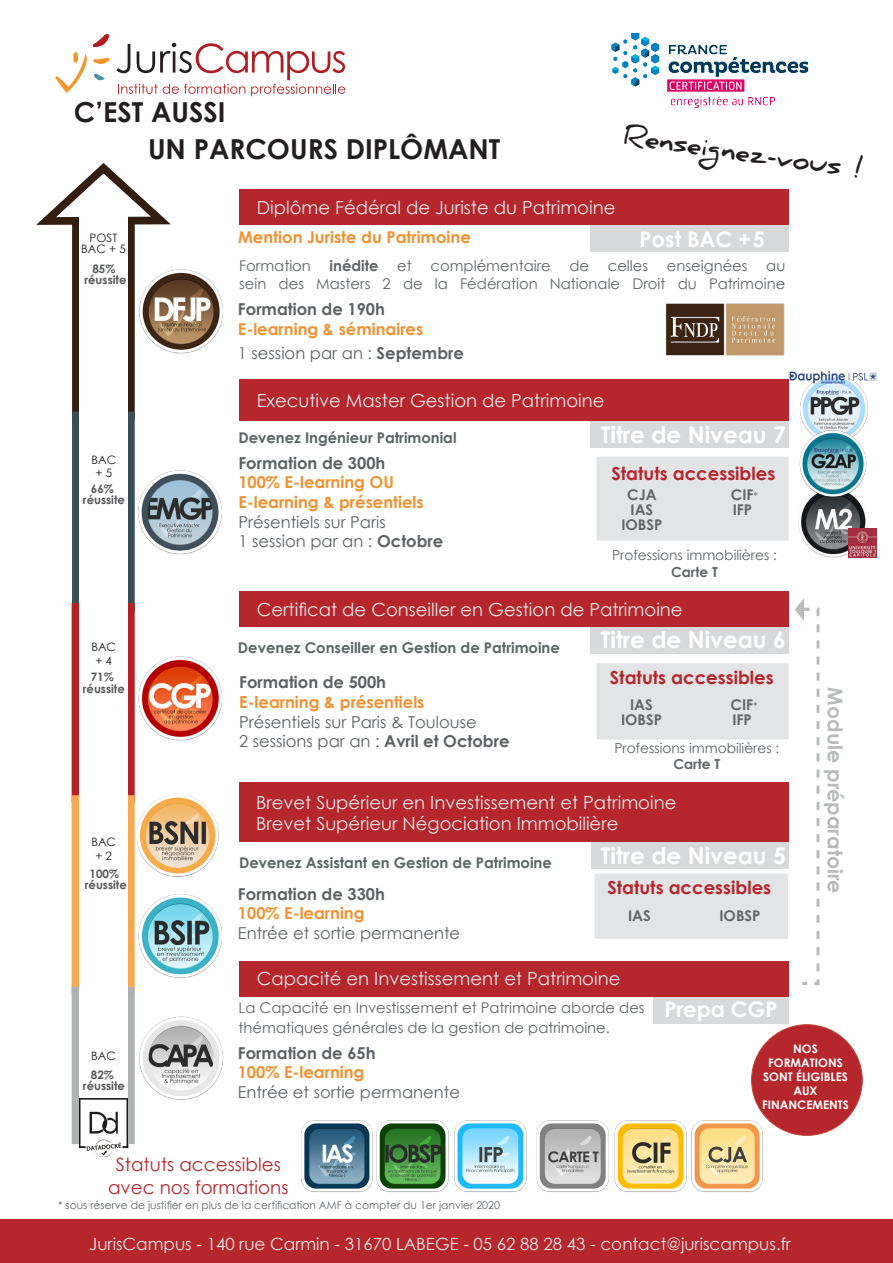
<style>
.page{position:relative;width:893px;height:1263px;background:#fff}
.page>*{position:absolute;margin:0;border:0;box-sizing:border-box;transform-origin:0 0}
.t1{font:700 27.6px "Century Gothic";color:#231f20}
.t2{font:700 27px "Daniel";color:#231f20}
.t3{font:700 22.95px "Century Gothic";color:#fff}
.t4{font:700 21.45px "Century Gothic";color:#fff}
.t5{font:700 20.55px "Century Gothic";color:#babcbc}
.t6{font:18.3px/23px "Century Gothic";color:#b5262d;text-align:center}
.t7{font:18px/21.6px "Century Gothic";color:#e6e7e9}
.t8{font:700 18px "Century Gothic";color:#b5262d}
.t9{font:16.8px "Century Gothic";color:#e6e7e9}
.t10{font:16.35px/19.6px "Century Gothic";color:#5e6164}
.t11{font:700 16.35px/19.6px "Century Gothic";color:#f09232}
.t12{font:700 16.35px "Century Gothic";color:#5e6164}
.t13{font:14.7px/17.7px "Century Gothic";color:#626568;text-align:right}
.t14{font:700 14.7px "Century Gothic";color:#5e6365}
.t15{font:700 14.7px/14.7px "Century Gothic";color:#626568;text-align:center}
.t16{font:13.8px/16.8px "Century Gothic";color:#626568;text-align:center}
.t17{font:700 11.7px/14.1px "Century Gothic";color:#fff;text-align:center}
.t18{font:700 11.55px/11.4px "Century Gothic";color:#57585a;text-align:center}
.t19{font:11.55px/14px "Century Gothic";color:#231f20;text-align:center}
.t20{font:10.65px "Century Gothic";color:#626568}
.s1{color:#5e6164}
.s2{font-weight:700}
.s3{font-weight:400;color:#5e6164}
.s4{font-weight:400;font-size:10.65px}
.s5{font-weight:700;color:#f09232}
</style>
<div class="page">
<svg style="left:93px;top:34px;width:16px;height:13px"></svg>
<svg style="left:93px;top:58px;width:17px;height:6px"></svg>
<svg style="left:94px;top:74px;width:11px;height:7px"></svg>
<svg style="left:55px;top:52px;width:32px;height:41px"></svg>
<svg style="left:116px;top:43px;width:229px;height:53px"></svg>
<div style="left:0;top:1220px;width:893px;height:43px;background:#b5262d"></div>
<svg style="left:795px;top:598px;width:24px;height:387px"></svg>
<img style="left:301px;top:1120px;width:226px;height:72px">
<img style="left:536px;top:1120px;width:227px;height:72px">
<div style="left:752px;top:1025px;width:110px;height:110px;background:#b5262d;border-radius:50%"></div>
<img style="left:611px;top:34px;width:198px;height:74px">
<div style="left:239px;top:592px;width:549px;height:35px;background:#b5262d"></div>
<div style="left:590px;top:627px;width:199px;height:26px;background:#d8d9da"></div>
<div style="left:597px;top:663px;width:192px;height:76px;background:#e3e4e5"></div>
<div style="left:590px;top:226px;width:199px;height:26px;background:#d8d9da"></div>
<div style="left:239px;top:190px;width:549px;height:35px;background:#b5262d"></div>
<img style="left:665px;top:303px;width:120px;height:53px">
<div style="left:239px;top:961px;width:549px;height:35px;background:#b5262d"></div>
<div style="left:653px;top:997px;width:135px;height:26px;background:#d8d9da"></div>
<img style="left:798px;top:501px;width:76px;height:57px">
<img style="left:848px;top:529px;width:29px;height:29px">
<img style="left:800px;top:385px;width:68px;height:41px">
<img style="left:790px;top:371px;width:87px;height:14px">
<div style="left:239px;top:379px;width:550px;height:42px;background:#b5262d"></div>
<div style="left:590px;top:421px;width:199px;height:27px;background:#d8d9da"></div>
<div style="left:597px;top:457px;width:192px;height:83px;background:#e3e4e5"></div>
<div style="left:239px;top:783px;width:550px;height:59px;background:#b5262d"></div>
<div style="left:591px;top:842px;width:198px;height:27px;background:#d8d9da"></div>
<div style="left:595px;top:874px;width:193px;height:65px;background:#e3e4e5"></div>
<img style="left:799px;top:426px;width:68px;height:75px">
<img style="left:139px;top:269px;width:84px;height:85px">
<img style="left:138px;top:470px;width:84px;height:85px">
<img style="left:138px;top:656px;width:84px;height:85px">
<img style="left:137px;top:796px;width:82px;height:81px">
<img style="left:138px;top:894px;width:84px;height:84px">
<img style="left:139px;top:1016px;width:84px;height:84px">
<svg style="left:36px;top:163px;width:136px;height:117px"></svg>
<div style="left:72px;top:224px;width:63px;height:196px;border:8px solid #331d0f"></div>
<div style="left:72px;top:412px;width:63px;height:199px;border:8px solid #3a4e58"></div>
<div style="left:72px;top:603px;width:63px;height:199px;border:8px solid #b32124"></div>
<div style="left:72px;top:795px;width:63px;height:199px;border:8px solid #f6a853"></div>
<svg style="left:72px;top:987px;width:63px;height:156px;background:#b0b3b4"></svg>
<div style="left:79px;top:206px;width:49px;height:937px;background:#fff"></div>
<img style="left:79px;top:1098px;width:49px;height:58px">
<p class="t1" style="left:74px;top:91px;width:153px">C’EST AUSSI</p>
<p class="t1" style="left:148px;top:128px;width:354px">UN PARCOURS DIPLÔMANT</p>
<p class="t2" style="left:626px;top:119px;width:244px;rotate:8deg">Renseignez-vous !</p>
<p class="t19" style="left:81px;top:232px;width:46px;line-height:11.4px">POST<br>BAC + 5</p>
<p class="t18" style="left:84px;top:263px;width:43px">85% réussite</p>
<p class="t19" style="left:92px;top:452px;width:26px">BAC + 5</p>
<p class="t18" style="left:83px;top:482px;width:43px">66% réussite</p>
<p class="t19" style="left:91px;top:640px;width:26px">BAC + 4</p>
<p class="t18" style="left:83px;top:671px;width:43px">71% réussite</p>
<p class="t19" style="left:91px;top:834px;width:26px">BAC + 2</p>
<p class="t18" style="left:85px;top:867px;width:43px">100% réussite</p>
<p class="t19" style="left:91px;top:1048px;width:26px">BAC</p>
<p class="t18" style="left:83px;top:1068px;width:43px">82% réussite</p>
<p class="t7" style="left:257px;top:197px;width:360px">Diplôme Fédéral de Juriste du Patrimoine</p>
<p class="t11" style="left:238px;top:226px;width:234px">Mention Juriste du Patrimoine</p>
<p class="t13" style="left:239px;top:257px;width:73px">Formation</p>
<p class="t15" style="left:330px;top:258px;width:51px">inédite</p>
<p class="t13" style="left:397px;top:257px;width:16px">et</p>
<p class="t13" style="left:431px;top:257px;width:122px">complémentaire</p>
<p class="t13" style="left:569px;top:257px;width:21px">de</p>
<p class="t13" style="left:608px;top:257px;width:42px">celles</p>
<p class="t13" style="left:667px;top:257px;width:82px">enseignées</p>
<p class="t4" style="left:639px;top:223px;width:127px">Post BAC + 5</p>
<p class="t13" style="left:239px;top:257px;width:548px">au<br>sein des Masters 2 de la Fédération Nationale Droit du Patrimoine</p>
<p class="t11" style="left:238px;top:299px;width:187px"><span class="s1">Formation de 190h<br></span>E-learning &amp; séminaires</p>
<p class="t10" style="left:238px;top:343px;width:227px">1 session par an : <span class="s2">Septembre</span></p>
<p class="t7" style="left:257px;top:390px;width:349px">Executive Master Gestion de Patrimoine</p>
<p class="t14" style="left:238px;top:426px;width:220px">Devenez Ingénieur Patrimonial</p>
<p class="t11" style="left:238px;top:452px;width:206px"><span class="s1">Formation de 300h<br></span>100% E-learning OU<br>E-learning &amp; présentiels<br><span class="s3">Présentiels sur Paris<br>1 session par an :</span> <span class="s1">Octobre</span></p>
<p class="t3" style="left:601px;top:417px;width:186px">Titre de Niveau 7</p>
<p class="t8" style="left:611px;top:460px;width:165px">Statuts accessibles</p>
<p class="t15" style="left:621px;top:487px;width:43px">CJA<br>IAS<br>IOBSP</p>
<p class="t15" style="left:731px;top:487px;width:29px;text-align:left">CIF<span class="s4">*<br></span>IFP</p>
<p class="t16" style="left:612px;top:546px;width:166px">Professions immobilières :<br><span class="s2">Carte T</span></p>
<p class="t7" style="left:257px;top:598px;width:427px">Certificat de Conseiller en Gestion de Patrimoine</p>
<p class="t14" style="left:238px;top:636px;width:323px">Devenez Conseiller en Gestion de Patrimoine</p>
<p class="t3" style="left:601px;top:622px;width:186px">Titre de Niveau 6</p>
<p class="t12" style="left:239px;top:670px;width:148px">Formation de 500h</p>
<p class="t8" style="left:610px;top:664px;width:165px">Statuts accessibles</p>
<p class="t10" style="left:239px;top:692px;width:272px"><span class="s5">E-learning &amp; présentiels<br></span>Présentiels sur Paris &amp; Toulouse<br>2 sessions par an : <span class="s2">Avril et Octobre</span></p>
<p class="t15" style="left:621px;top:697px;width:43px">IAS<br>IOBSP</p>
<p class="t15" style="left:730px;top:697px;width:29px;text-align:left">CIF<span class="s4">*<br></span>IFP</p>
<p class="t16" style="left:614px;top:739px;width:166px">Professions immobilières :<br><span class="s2">Carte T</span></p>
<p class="t7" style="left:256px;top:791px;width:422px">Brevet Supérieur en Investissement et Patrimoine<br>Brevet Supérieur Négociation Immobilière</p>
<p class="t14" style="left:239px;top:851px;width:314px">Devenez Assistant en Gestion de Patrimoine</p>
<p class="t10" style="left:238px;top:883px;width:224px"><span class="s2">Formation de 330h<br></span><span class="s5">100% E-learning<br></span>Entrée et sortie permanente</p>
<p class="t3" style="left:601px;top:838px;width:186px">Titre de Niveau 5</p>
<p class="t8" style="left:607px;top:874px;width:165px">Statuts accessibles</p>
<p class="t15" style="left:628px;top:907px;width:24px">IAS</p>
<p class="t15" style="left:719px;top:907px;width:43px">IOBSP</p>
<p class="t5" style="left:851px;top:687px;width:208px;rotate:90deg">Module préparatoire</p>
<p class="t7" style="left:257px;top:968px;width:365px">Capacité en Investissement et Patrimoine</p>
<p class="t13" style="left:239px;top:998px;width:408px;line-height:19.6px;text-align:left">La Capacité en Investissement et Patrimoine aborde des thématiques générales de la gestion de patrimoine.</p>
<p class="t4" style="left:664px;top:993px;width:115px">Prepa CGP</p>
<p class="t10" style="left:238px;top:1043px;width:224px"><span class="s2">Formation de 65h<br></span><span class="s5">100% E-learning<br></span>Entrée et sortie permanente</p>
<p class="t17" style="left:762px;top:1041px;width:88px">NOS<br>FORMATIONS<br>SONT ÉLIGIBLES<br>AUX<br>FINANCEMENTS</p>
<p class="t6" style="left:108px;top:1153px;width:182px">Statuts accessibles avec nos formations</p>
<p class="t20" style="left:58px;top:1197px;width:443px">* sous réserve de justifier en plus de la certification AMF à compter du 1er janvier 2020</p>
<p class="t9" style="left:89px;top:1232px;width:703px">JurisCampus - 140 rue Carmin - 31670 LABEGE - 05 62 88 28 43 - contact@juriscampus.fr</p>
</div>
